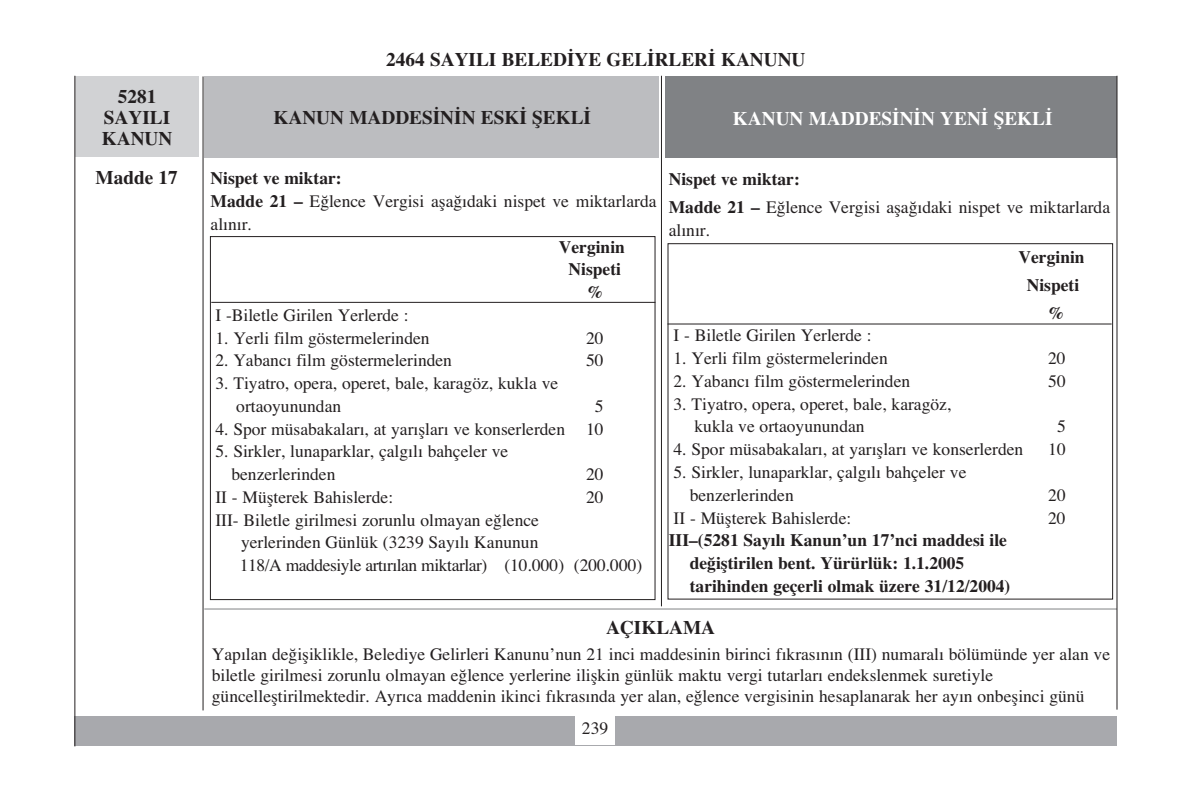
<style>
.page{position:relative;width:1191px;height:794px;background:#fff}
.page>*{position:absolute;margin:0;border:0;box-sizing:border-box;transform-origin:0 0}
.t1{font:700 19.25px/21px "Times Kill";color:#231f20;text-align:center}
.t2{font:700 19.25px "Times Kill";color:#fff}
.t3{font:17.5px/22.8px "Times Kill";color:#231f20}
.t4{font:700 17.5px/22.8px "Times Kill";color:#231f20;text-align:center}
.s1{font-weight:700}
</style>
<div class="page">
<div style="left:666px;top:76px;width:451px;height:82px;background:#808285"></div>
<div style="left:204px;top:76px;width:455px;height:81px;background:#bcbdc0"></div>
<div style="left:75px;top:76px;width:123px;height:81px;background:#d1d2d4"></div>
<hr style="left:661px;top:76px;width:1px;height:530px;background:#231f20">
<div style="left:75px;top:716px;width:1042px;height:30px;background:#a8a9ad"></div>
<div style="left:575px;top:710px;width:40px;height:34px;background:#fff"></div>
<hr style="left:204px;top:608px;width:913px;height:1px;background:#808285">
<hr style="left:74px;top:76px;width:1px;height:670px;background:#231f20">
<hr style="left:1116px;top:76px;width:1px;height:633px;background:#231f20">
<hr style="left:203px;top:76px;width:1px;height:634px;background:#231f20">
<hr style="left:211px;top:302px;width:444px;height:1px;background:#231f20">
<hr style="left:667px;top:323px;width:444px;height:1px;background:#231f20">
<div style="left:667px;top:243px;width:446px;height:356px;border:1px solid #231f20"></div>
<p class="t1" style="left:102px;top:86px;width:72px">5281<br>SAYILI<br>KANUN</p>
<p class="t1" style="left:96px;top:167px;width:84px">Madde 17</p>
<p class="t1" style="left:386px;top:48px;width:421px">2464 SAYILI BELED‹YE GEL‹RLER‹ KANUNU</p>
<p class="t1" style="left:273px;top:107px;width:319px">KANUN MADDES‹N‹N ESK‹ fiEKL‹</p>
<p class="t2" style="left:733px;top:107px;width:321px">KANUN MADDES‹N‹N YEN‹ fiEKL‹</p>
<p class="t3" style="left:211px;top:167px;width:447px"><span class="s1">Nispet ve miktar:<br>Madde 21 –</span> E¤lence Vergisi afla¤›daki nispet ve miktarlarda al›n›r.</p>
<p class="t4" style="left:559px;top:235px;width:68px">Verginin<br>Nispeti %</p>
<p class="t3" style="left:215px;top:303px;width:195px">I -Biletle Girilen Yerlerde :</p>
<p class="t3" style="left:215px;top:326px;width:216px">1. Yerli film göstermelerinden</p>
<p class="t3" style="left:586px;top:326px;width:19px">20</p>
<p class="t3" style="left:215px;top:349px;width:238px">2. Yabanc› film göstermelerinden</p>
<p class="t3" style="left:586px;top:349px;width:19px">50</p>
<p class="t3" style="left:236px;top:372px;width:323px;text-indent:-21px">3. Tiyatro, opera, operet, bale, karagöz, kukla ve ortaoyunundan</p>
<p class="t3" style="left:595px;top:394px;width:10px">5</p>
<p class="t3" style="left:215px;top:417px;width:390px">4. Spor müsabakalar›, at yar›fllar› ve konserlerden 10</p>
<p class="t3" style="left:231px;top:440px;width:278px;text-indent:-16px">5. Sirkler, lunaparklar, çalg›l› bahçeler ve benzerlerinden</p>
<p class="t3" style="left:586px;top:463px;width:19px">20</p>
<p class="t3" style="left:215px;top:485px;width:179px">II - Müflterek Bahislerde:</p>
<p class="t3" style="left:586px;top:485px;width:19px">20</p>
<p class="t3" style="left:240px;top:508px;width:404px;text-indent:-24px">III- Biletle girilmesi zorunlu olmayan e¤lence<br>yerlerinden Günlük (3239 Say›l› Kanunun<br>118/A maddesiyle art›r›lan miktarlar) (10.000) (200.000)</p>
<p class="t3" style="left:668px;top:165px;width:443px;line-height:27.7px"><span class="s1">Nispet ve miktar:<br>Madde 21 –</span> E¤lence Vergisi afla¤›daki nispet ve miktarlarda</p>
<p class="t3" style="left:668px;top:218px;width:43px">al›n›r.</p>
<p class="t4" style="left:1018px;top:243px;width:68px;line-height:27.7px">Verginin<br>Nispeti %</p>
<p class="t3" style="left:673px;top:324px;width:200px">I - Biletle Girilen Yerlerde :</p>
<p class="t3" style="left:673px;top:347px;width:216px">1. Yerli film göstermelerinden</p>
<p class="t3" style="left:1048px;top:347px;width:19px">20</p>
<p class="t3" style="left:673px;top:369px;width:238px">2. Yabanc› film göstermelerinden</p>
<p class="t3" style="left:1048px;top:369px;width:19px">50</p>
<p class="t3" style="left:694px;top:392px;width:258px;text-indent:-21px">3. Tiyatro, opera, operet, bale, karagöz, kukla ve ortaoyunundan</p>
<p class="t3" style="left:1057px;top:415px;width:10px">5</p>
<p class="t3" style="left:673px;top:438px;width:351px">4. Spor müsabakalar›, at yar›fllar› ve konserlerden</p>
<p class="t3" style="left:1048px;top:438px;width:19px">10</p>
<p class="t3" style="left:689px;top:460px;width:278px;text-indent:-16px">5. Sirkler, lunaparklar, çalg›l› bahçeler ve benzerlerinden</p>
<p class="t3" style="left:1048px;top:483px;width:19px">20</p>
<p class="t3" style="left:673px;top:506px;width:179px">II - Müflterek Bahislerde:</p>
<p class="t3" style="left:1048px;top:506px;width:19px">20</p>
<p class="t4" style="left:689px;top:529px;width:322px;text-align:left;text-indent:-21px">III–(5281 Say›l› Kanun’un 17’nci maddesi ile de¤ifltirilen bent. Yürürlük: 1.1.2005 tarihinden geçerli olmak üzere 31/12/2004)</p>
<p class="t1" style="left:606px;top:617px;width:111px">AÇIKLAMA</p>
<p class="t3" style="left:212px;top:643px;width:899px;line-height:21px">Yap›lan de¤ifliklikle, Belediye Gelirleri Kanunu’nun 21 inci maddesinin birinci f›kras›n›n (III) numaral› bölümünde yer alan ve biletle girilmesi zorunlu olmayan e¤lence yerlerine iliflkin günlük maktu vergi tutarlar› endekslenmek suretiyle güncellefltirilmektedir. Ayr›ca maddenin ikinci f›kras›nda yer alan, e¤lence vergisinin hesaplanarak her ay›n onbeflinci günü</p>
<p class="t3" style="left:582px;top:716px;width:28px">239</p>
</div>
